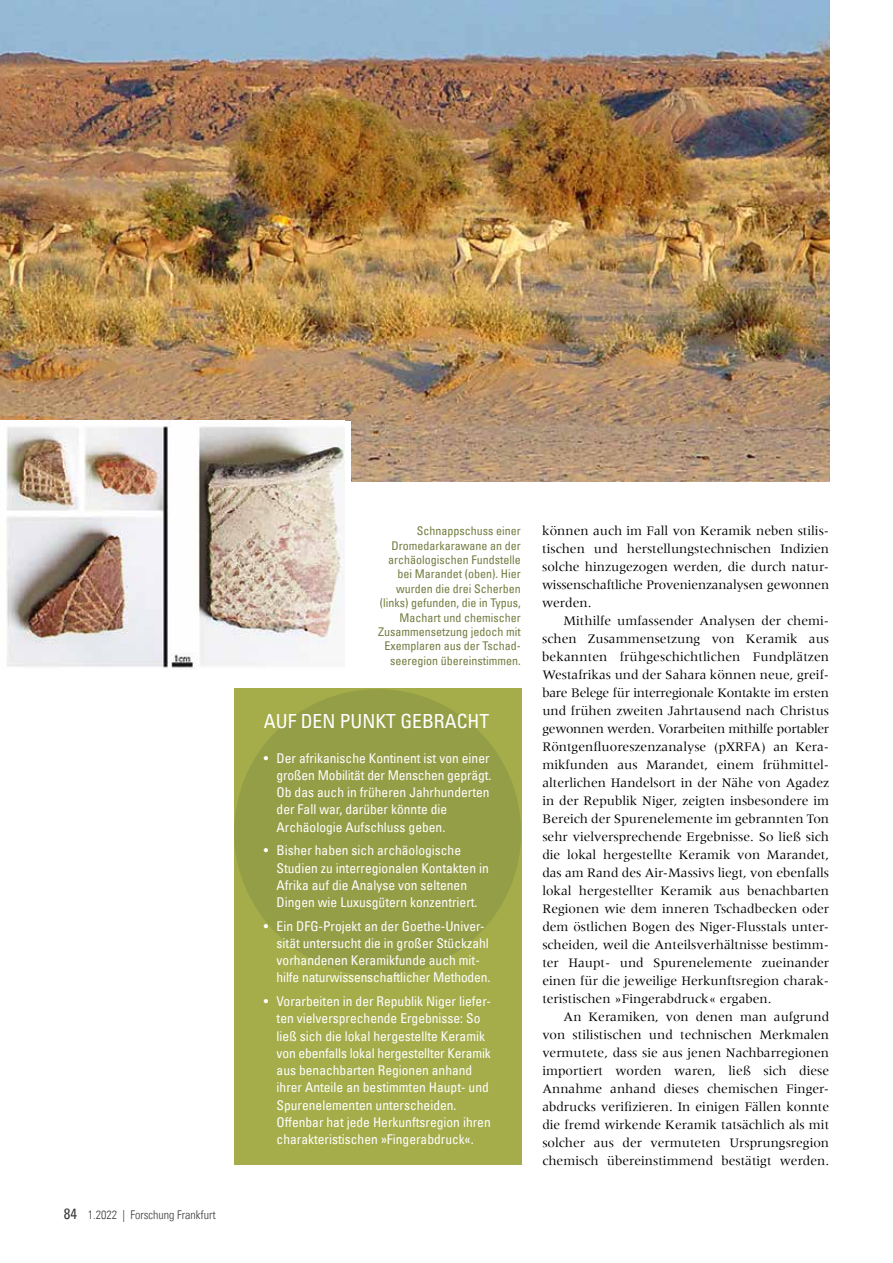
<style>
.page{position:relative;width:893px;height:1263px;background:#fff}
.page>*{position:absolute;margin:0;border:0;box-sizing:border-box;transform-origin:0 0}
.t1{font:condensed 19.5px "Univers Com 57";color:#fff}
.t2{font:13.5px/18px "Meridien";color:#000;text-align:justify}
.t3{font:condensed 13.5px/17.2px "Univers Com 57";color:#fff}
.t4{font:condensed 12px/14.4px "Univers Com 57";color:#717d40;text-align:right}
.t5{font:12px "Univers Com 47 Light Cond";color:#3c3c3b}
.s1{font-family:"Univers Com 57";font-stretch:condensed;font-size:15px}
</style>
<div class="page">
<div style="left:234px;top:689px;width:287px;height:476px;background:#a4ad4a"></div>
<div style="left:234px;top:689px;width:287px;height:287px;background:#949e47;border-radius:50%"></div>
<img style="left:0;top:0;width:829px;height:481px">
<img style="left:0;top:421px;width:345px;height:248px">
<p class="t5" style="left:64px;top:1208px;width:153px"><span class="s1">84</span> 1.2022 | Forschung Frankfurt</p>
<p class="t4" style="left:378px;top:523px;width:144px">Schnappschuss einer<br>Dromedarkarawane an der archäologischen Fundstelle bei Marandet (oben). Hier wurden die drei Scherben (links) gefunden, die in Typus,<br>Machart und chemischer<br>Zusammensetzung jedoch mit<br>Exemplaren aus der Tschad&shy;seeregion übereinstimmen.</p>
<p class="t2" style="left:542px;top:522px;width:289px;text-align:left">können auch im Fall von Keramik neben stilis&shy;tischen und herstellungstechnischen Indizien solche hinzugezogen werden, die durch natur&shy;wissenschaftliche Provenienzanalysen gewonnen werden.</p>
<p class="t2" style="left:542px;top:612px;width:289px;text-indent:21px">Mithilfe umfassender Analysen der chemi&shy;schen Zusammensetzung von Keramik aus bekannten frühgeschichtlichen Fundplätzen Westafrikas und der Sahara können neue, greif&shy;bare Belege für interregionale Kontakte im ersten und frühen zweiten Jahrtausend nach Christus gewonnen werden. Vorarbeiten mithilfe portabler Röntgenfluoreszenzanalyse (pXRFA) an Kera&shy;mikfunden aus Marandet, einem frühmittel&shy;alterlichen Handelsort in der Nähe von Agadez in der Republik Niger, zeigten insbesondere im Bereich der Spurenelemente im gebrannten Ton sehr vielversprechende Ergebnisse. So ließ sich die lokal hergestellte Keramik von Marandet, das am Rand des Air- Massivs liegt, von ebenfalls lokal hergestellter Keramik aus benachbarten Regionen wie dem inneren Tschadbecken oder dem östlichen Bogen des Niger- Flusstals unter&shy;scheiden, weil die Anteilsverhältnisse bestimm&shy;ter Haupt- und Spurenelemente zueinander einen für die jeweilige Herkunftsregion charak&shy;teristischen »Fingerabdruck« ergaben.</p>
<p class="t2" style="left:542px;top:1008px;width:288px;text-indent:21px">An Keramiken, von denen man aufgrund von stilistischen und technischen Merkmalen vermutete, dass sie aus jenen Nachbarregionen importiert worden waren, ließ sich diese Annahme anhand dieses chemischen Finger&shy;abdrucks verifizieren. In einigen Fällen konnte die fremd wirkende Keramik tatsächlich als mit solcher aus der vermuteten Ursprungsregion chemisch übereinstimmend bestätigt werden.</p>
<h1 class="t1" style="left:264px;top:709px;width:227px">AUF DEN PUNKT GEBRACHT</h1>
<p class="t3" style="left:277px;top:749px;width:216px;text-indent:-13px">• Der afrikanische Kontinent ist von einer großen Mobilität der Menschen geprägt.<br>Ob das auch in früheren Jahrhunderten der Fall war, darüber könnte die Archäologie Aufschluss geben.</p>
<p class="t3" style="left:277px;top:842px;width:214px;text-indent:-13px">• Bisher haben sich archäologische Studien zu interregionalen Kontakten in Afrika auf die Analyse von seltenen Dingen wie Luxusgütern konzentriert.</p>
<p class="t3" style="left:277px;top:917px;width:215px;text-indent:-13px">• Ein DFG-Projekt an der Goethe-Univer&shy;sität untersucht die in großer Stückzahl vorhandenen Keramikfunde auch mit&shy;hilfe naturwissenschaftlicher Methoden.</p>
<p class="t3" style="left:277px;top:992px;width:216px;text-indent:-13px">• Vorarbeiten in der Republik Niger liefer&shy;ten vielversprechende Ergebnisse: So ließ sich die lokal hergestellte Keramik von ebenfalls lokal hergestellter Keramik aus benachbarten Regionen anhand ihrer Anteile an bestimmten Haupt- und Spurenelementen unterscheiden.<br>Offenbar hat jede Herkunftsregion ihren charakteristischen »Fingerabdruck«.</p>
</div>
